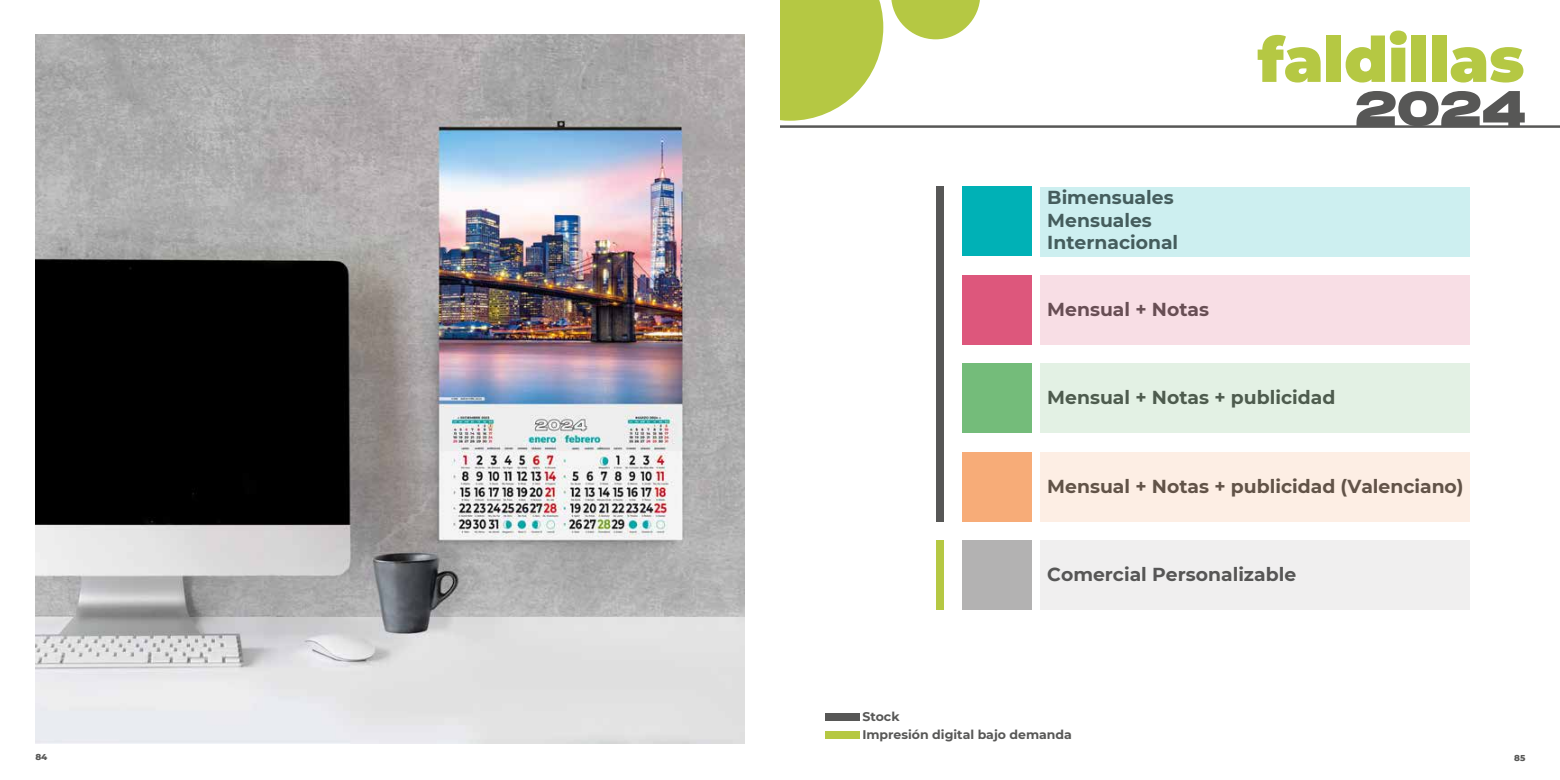
<style>
.page{position:relative;width:1560px;height:780px;background:#fff}
.page>*{position:absolute;margin:0;border:0;box-sizing:border-box;transform-origin:0 0}
.t1{font:900 62.5px "Montserrat";color:#b5c843}
.t2{font:700 50px "Hanson";color:#575756}
.t3{font:700 18.75px/22.5px "Montserrat";color:#575756}
.t4{font:700 12.5px/18px "Montserrat";color:#575756}
.t5{font:800 8.75px "Montserrat";color:#575756}
</style>
<div class="page">
<img style="left:35px;top:35px;width:709px;height:708px">
<hr style="left:780px;top:125px;width:779px;height:3px;background:#575756">
<svg style="left:780px;top:0;width:103px;height:121px;background:#c0d05f"></svg>
<svg style="left:891px;top:0;width:89px;height:39px"></svg>
<div style="left:825px;top:713px;width:34px;height:8px;background:#575756"></div>
<div style="left:825px;top:731px;width:34px;height:8px;background:#b5c843"></div>
<div style="left:961px;top:186px;width:70px;height:70px;background:#00b1b6"></div>
<div style="left:961px;top:275px;width:70px;height:70px;background:#dd577c"></div>
<div style="left:961px;top:363px;width:70px;height:70px;background:#74bc7a"></div>
<div style="left:961px;top:452px;width:70px;height:70px;background:#f7ac78"></div>
<div style="left:961px;top:540px;width:70px;height:70px;background:#b3b2b2"></div>
<div style="left:935px;top:186px;width:8px;height:336px;background:#575756"></div>
<div style="left:935px;top:540px;width:8px;height:70px;background:#b5c843"></div>
<div style="left:1039px;top:187px;width:430px;height:69px;background:#cdeff0"></div>
<div style="left:1039px;top:275px;width:430px;height:70px;background:#f8dee5"></div>
<div style="left:1039px;top:363px;width:430px;height:70px;background:#e3f1e4"></div>
<div style="left:1039px;top:452px;width:430px;height:70px;background:#fdeee4"></div>
<div style="left:1039px;top:540px;width:430px;height:70px;background:#f0efef"></div>
<p class="t3" style="left:1047px;top:185px;width:132px">Bimensuales<br>Mensuales<br>Internacional</p>
<p class="t3" style="left:1047px;top:297px;width:163px">Mensual + Notas</p>
<h1 class="t1" style="left:1257px;top:13px;width:268px">faldillas</h1>
<h2 class="t2" style="left:1354px;top:75px;width:172px">2024</h2>
<p class="t3" style="left:1047px;top:385px;width:289px">Mensual + Notas + publicidad</p>
<p class="t3" style="left:1047px;top:473px;width:418px">Mensual + Notas + publicidad (Valenciano)</p>
<p class="t3" style="left:1047px;top:562px;width:250px">Comercial Personalizable</p>
<p class="t4" style="left:862px;top:707px;width:211px">Stock<br>Impresión digital bajo demanda</p>
<p class="t5" style="left:35px;top:750px;width:13px">84</p>
<p class="t5" style="left:1513px;top:751px;width:13px">85</p>
</div>
